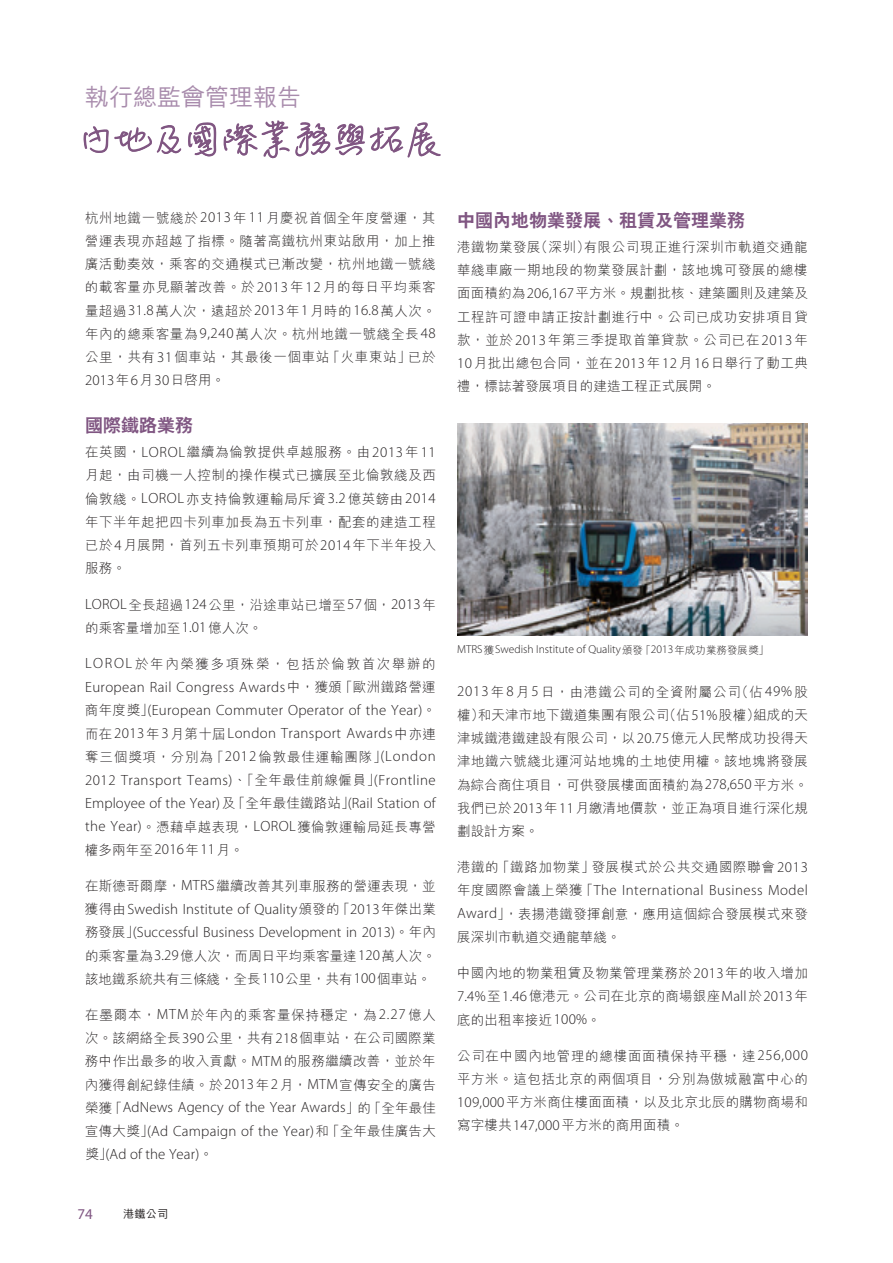
<style>
.page{position:relative;width:893px;height:1263px;background:#fff}
.page>*{position:absolute;margin:0;border:0;box-sizing:border-box;transform-origin:0 0}
.t1{font:500 24px "M Hei HK";color:#a88bac}
.t2{font:800 18px "C Hei 2 HK";color:#805682}
.t3{font:15px "Myriad Pro";color:#805682}
.t4{font:300 14.85px/23.2px "Myriad Pro";letter-spacing:.015em;color:#231f20;text-align:justify}
.t5{font:300 14.85px "Myriad Pro";letter-spacing:.035em;color:#231f20}
.t6{font:300 13.5px/23.2px "M Hei HK";letter-spacing:.025em;color:#231f20;text-align:justify}
.t7{font:300 13.5px/23.2px "M Hei HK";letter-spacing:.005em;color:#231f20}
.t8{font:300 13.5px "M Hei HK";letter-spacing:.06em;color:#231f20}
.t9{font:300 13.5px "M Hei HK";letter-spacing:.05em;color:#231f20}
.t10{font:300 13.5px "M Hei HK";letter-spacing:.12em;color:#231f20}
.t11{font:300 11.55px "Myriad Pro";color:#231f20}
.t12{font:500 11.25px "M Hei HK";color:#231f20}
.s1{font-family:"Myriad Pro";font-size:14.85px}
.s2{font-family:"M Hei HK";font-size:13.5px}
.s3{font-family:"M Hei HK";font-size:10.5px}
</style>
<div class="page">
<img style="left:457px;top:423px;width:351px;height:213px">
<svg style="left:83px;top:122px;width:134px;height:35px"></svg>
<svg style="left:224px;top:120px;width:217px;height:39px"></svg>
<h1 class="t1" style="left:85px;top:80px;width:217px">執行總監會管理報告</h1>
<p class="t6" style="left:85px;top:205px;width:352px">杭州地鐵一號綫於<span class="s1">2013</span>年<span class="s1">11</span>月慶祝首個全年度營運，其營運表現亦超越了指標。隨著高鐵杭州東站啟用，加上推廣活動奏效，乘客的交通模式已漸改變，杭州地鐵一號綫的載客量亦見顯著改善。於<span class="s1">2013</span>年<span class="s1">12</span>月的每日平均乘客量超過<span class="s1">31.8</span>萬人次，遠超於<span class="s1">2013</span>年<span class="s1">1</span>月時的<span class="s1">16.8</span>萬人次。年內的總乘客量為<span class="s1">9,240</span>萬人次。杭州地鐵一號綫全長<span class="s1">48</span>公里，共有<span class="s1">31</span>個車站，其最後一個車站「火車東站」已於</p>
<p class="t4" style="left:85px;top:369px;width:142px">2013<span class="s2">年</span>6<span class="s2">月</span>30<span class="s2">日啓用。</span></p>
<h2 class="t2" style="left:85px;top:413px;width:109px">國際鐵路業務</h2>
<p class="t6" style="left:85px;top:440px;width:352px">在英國，<span class="s1">LOROL</span>繼續為倫敦提供卓越服務。由<span class="s1">2013</span>年<span class="s1">11</span>月起，由司機一人控制的操作模式已擴展至北倫敦綫及西倫敦綫。<span class="s1">LOROL</span>亦支持倫敦運輸局斥資<span class="s1">3.2</span>億英鎊由<span class="s1">2014</span>年下半年起把四卡列車加長為五卡列車，配套的建造工程已於<span class="s1">4</span>月展開，首列五卡列車預期可於<span class="s1">2014</span>年下半年投入服務。</p>
<p class="t6" style="left:85px;top:592px;width:352px"><span class="s1">LOROL</span>全長超過<span class="s1">124</span>公里，沿途車站已增至<span class="s1">57</span>個，<span class="s1">2013</span>年的乘客量增加至<span class="s1">1.01</span>億人次。</p>
<p class="t10" style="left:85px;top:654px;width:352px"><span class="s1">LOROL</span>於年內榮獲多項殊榮，包括於倫敦首次舉辦的</p>
<p class="t4" style="left:85px;top:675px;width:352px">European Rail Congress Awards<span class="s2">中，獲頒「歐洲鐵路營運商年度獎」</span>(European Commuter Operator of the Year)<span class="s2">。而在</span>2013<span class="s2">年</span>3<span class="s2">月第十屆</span>London Transport Awards<span class="s2">中亦連</span></p>
<p class="t8" style="left:85px;top:747px;width:352px">奪三個獎項，分別為「<span class="s1">2012</span>倫敦最佳運輸團隊」<span class="s1">(London</span></p>
<p class="t4" style="left:85px;top:768px;width:352px">2012 Transport Teams)<span class="s2">、「全年最佳前線僱員」</span>(Frontline<br>Employee of the Year)<span class="s2">及「全年最佳鐵路站」</span>(Rail Station of</p>
<p class="t6" style="left:85px;top:814px;width:352px"><span class="s1">the Year)</span>。憑藉卓越表現，<span class="s1">LOROL</span>獲倫敦運輸局延長專營權多兩年至<span class="s1">2016</span>年<span class="s1">11</span>月。</p>
<p class="t6" style="left:85px;top:874px;width:352px">在斯德哥爾摩，<span class="s1">MTRS</span>繼續改善其列車服務的營運表現，並</p>
<p class="t4" style="left:85px;top:897px;width:352px"><span class="s2">獲得由</span>Swedish Institute of Quality<span class="s2">頒發的「</span>2013<span class="s2">年傑出業務發展」</span>(Successful Business Development in 2013)<span class="s2">。年內</span></p>
<p class="t7" style="left:85px;top:943px;width:352px">的乘客量為<span class="s1">3.29</span>億人次，而周日平均乘客量達<span class="s1">120</span>萬人次。該地鐵系統共有三條綫，全長<span class="s1">110</span>公里，共有<span class="s1">100</span>個車站。</p>
<p class="t6" style="left:85px;top:1003px;width:352px">在墨爾本，<span class="s1">MTM</span>於年內的乘客量保持穩定，為<span class="s1">2.27</span>億人次。該網絡全長<span class="s1">390</span>公里，共有<span class="s1">218</span>個車站，在公司國際業務中作出最多的收入貢獻。<span class="s1">MTM</span>的服務繼續改善，並於年內獲得創紀錄佳績。於<span class="s1">2013</span>年<span class="s1">2</span>月，<span class="s1">MTM</span>宣傳安全的廣告</p>
<p class="t4" style="left:85px;top:1096px;width:352px"><span class="s2">榮獲「</span>AdNews Agency of the Year Awards<span class="s2">」的「全年最佳宣傳大獎」</span>(Ad Campaign of the Year)<span class="s2">和「全年最佳廣告大獎」</span>(Ad of the Year)<span class="s2">。</span></p>
<p class="t3" style="left:77px;top:1205px;width:17px">74</p>
<p class="t12" style="left:123px;top:1205px;width:46px">港鐵公司</p>
<h2 class="t2" style="left:457px;top:208px;width:289px">中國內地物業發展、租賃及管理業務</h2>
<p class="t6" style="left:457px;top:235px;width:352px">港鐵物業發展（深圳）有限公司現正進行深圳市軌道交通龍華綫車廠一期地段的物業發展計劃，該地塊可發展的總樓面面積約為<span class="s1">206,167</span>平方米。規劃批核、建築圖則及建築及工程許可證申請正按計劃進行中。公司已成功安排項目貸款，並於<span class="s1">2013</span>年第三季提取首筆貸款。公司已在<span class="s1">2013</span>年<span class="s1">10</span>月批出總包合同，並在<span class="s1">2013</span>年<span class="s1">12</span>月<span class="s1">16</span>日舉行了動工典禮，標誌著發展項目的建造工程正式展開。</p>
<p class="t11" style="left:457px;top:643px;width:313px">MTRS<span class="s3">獲</span>Swedish Institute of Quality<span class="s3">頒發「</span>2013<span class="s3">年成功業務發展獎」</span></p>
<p class="t6" style="left:457px;top:680px;width:352px"><span class="s1">2013</span>年<span class="s1">8</span>月<span class="s1">5</span>日，由港鐵公司的全資附屬公司（佔<span class="s1">49%</span>股權）和天津市地下鐵道集團有限公司（佔<span class="s1">51%</span>股權）組成的天津城鐵港鐵建設有限公司，以<span class="s1">20.75</span>億元人民幣成功投得天津地鐵六號綫北運河站地塊的土地使用權。該地塊將發展為綜合商住項目，可供發展樓面面積約為<span class="s1">278,650</span>平方米。我們已於<span class="s1">2013</span>年<span class="s1">11</span>月繳清地價款，並正為項目進行深化規劃設計方案。</p>
<p class="t9" style="left:457px;top:858px;width:352px">港鐵的「鐵路加物業」發展模式於公共交通國際聯會<span class="s1">2013</span></p>
<p class="t5" style="left:457px;top:882px;width:352px"><span class="s2">年度國際會議上榮獲「</span>The International Business Model</p>
<p class="t6" style="left:457px;top:902px;width:352px"><span class="s1">Award</span>」，表揚港鐵發揮創意，應用這個綜合發展模式來發展深圳市軌道交通龍華綫。</p>
<p class="t6" style="left:457px;top:961px;width:352px">中國內地的物業租賃及物業管理業務於<span class="s1">2013</span>年的收入增加<span class="s1">7.4%</span>至<span class="s1">1.46</span>億港元。公司在北京的商場銀座<span class="s1">Mall</span>於<span class="s1">2013</span>年底的出租率接近<span class="s1">100%</span>。</p>
<p class="t6" style="left:457px;top:1043px;width:352px">公司在中國內地管理的總樓面面積保持平穩，達<span class="s1">256,000</span>平方米。這包括北京的兩個項目，分別為傲城融富中心的<span class="s1">109,000</span>平方米商住樓面面積，以及北京北辰的購物商場和寫字樓共<span class="s1">147,000</span>平方米的商用面積。</p>
</div>
